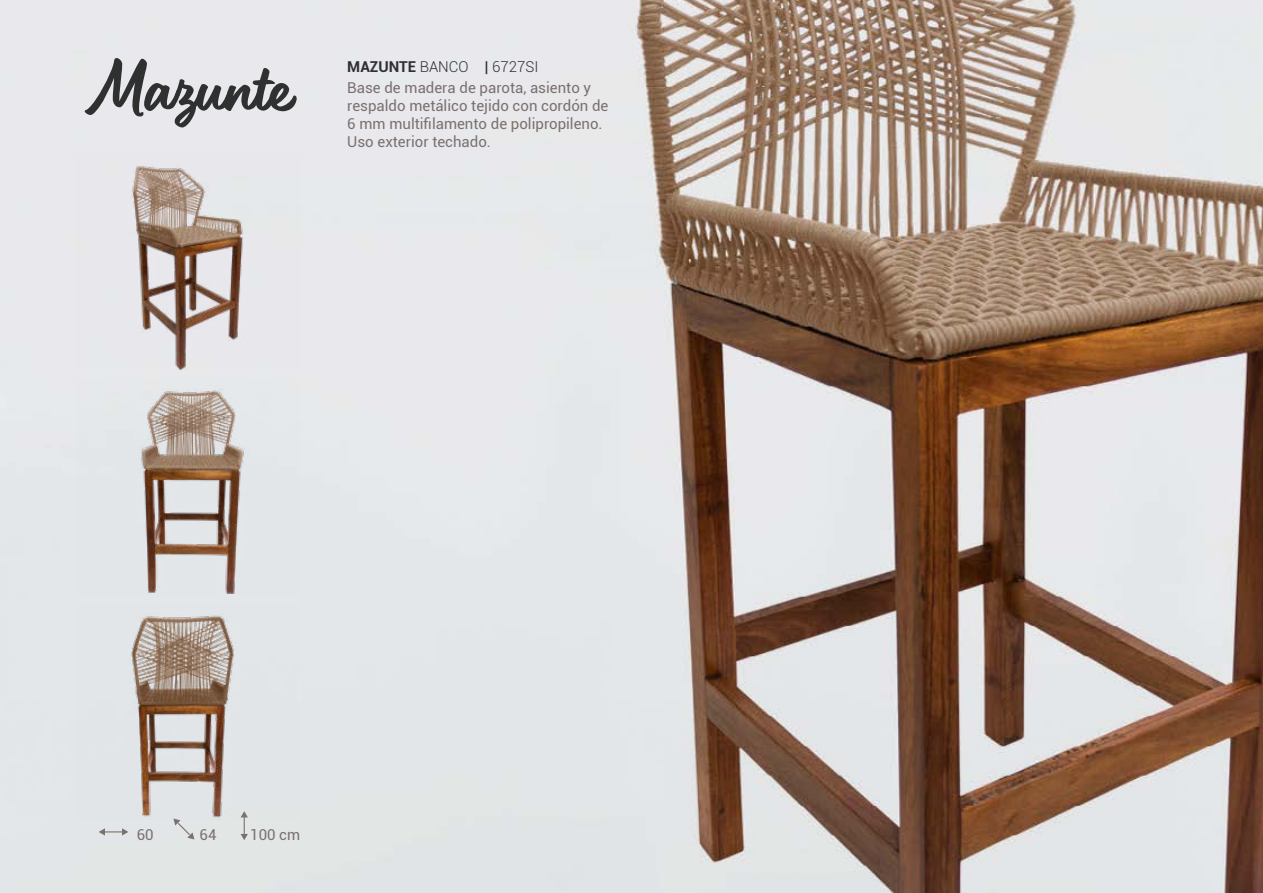
<style>
.page{position:relative;width:1263px;height:893px;background:#fff}
.page>*{position:absolute;margin:0;border:0;box-sizing:border-box;transform-origin:0 0}
.t1{font:78px "Shopie";color:#2f3030}
.t2{font:15px/18px "Roboto";color:#7a716f}
.t3{font:300 15px "Roboto";color:#2f3030}
.s1{font-weight:700}
.s2{font-weight:400}
</style>
<div class="page">
<img style="left:0;top:0;width:1263px;height:893px">
<img style="left:76px;top:604px;width:222px;height:215px">
<svg style="left:241px;top:811px;width:7px;height:29px"></svg>
<svg style="left:99px;top:828px;width:29px;height:8px"></svg>
<svg style="left:173px;top:818px;width:21px;height:21px"></svg>
<img style="left:75px;top:154px;width:225px;height:215px">
<img style="left:75px;top:379px;width:225px;height:215px">
<h1 class="t1" style="left:92px;top:38px;width:200px">Mazunte</h1>
<p class="t3" style="left:347px;top:56px;width:193px"><span class="s1">MAZUNTE</span> BANCO <span class="s2">|</span> 6727SI</p>
<p class="t2" style="left:347px;top:78px;width:263px">Base de madera de parota, asiento y respaldo metálico tejido con cordón de 6 mm multifilamento de polipropileno.<br>Uso exterior techado.</p>
<p class="t2" style="left:137px;top:825px;width:18px">60</p>
<p class="t2" style="left:200px;top:825px;width:18px">64</p>
<p class="t2" style="left:250px;top:825px;width:52px">100 cm</p>
</div>
